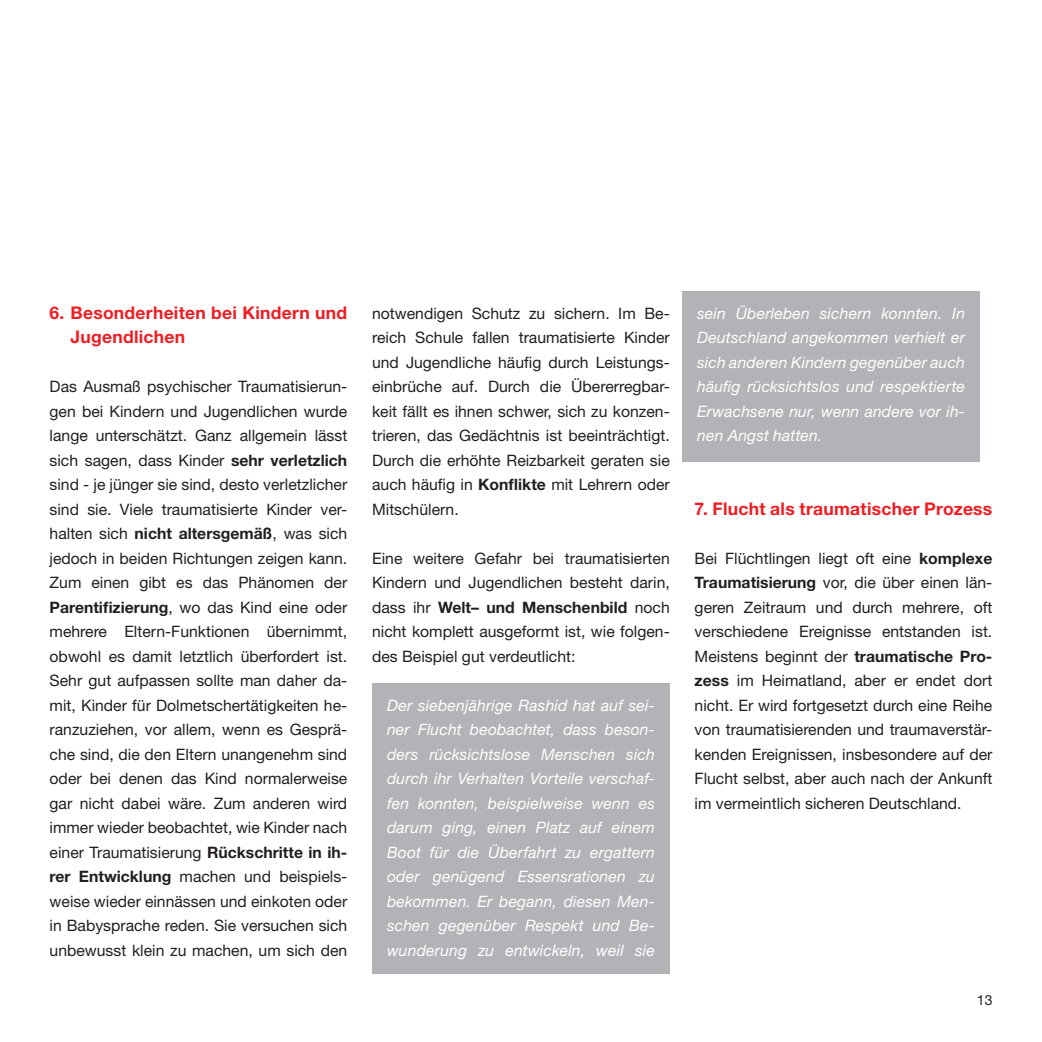
<style>
.page{position:relative;width:1042px;height:1042px;background:#fff}
.page>*{position:absolute;margin:0;border:0;box-sizing:border-box;transform-origin:0 0}
.t1{font:700 17.5px/24.5px "Helvetica Neue LT Std";letter-spacing:.015em;color:#ee1d23}
.t2{font:15.75px/24.5px "Helvetica Neue LT Std";color:#231f20;text-align:justify}
.t3{font:italic 15.75px/24.5px "Helvetica Neue LT Std";letter-spacing:.01em;color:#fff;text-align:justify}
.t4{font:14px "Helvetica Neue LT Std";color:#231f20}
.s1{font-weight:700}
</style>
<div class="page">
<div style="left:372px;top:684px;width:298px;height:290px;background:#b2b3b7"></div>
<div style="left:682px;top:291px;width:298px;height:170px;background:#b2b3b7"></div>
<p class="t1" style="left:71px;top:300px;width:278px;text-indent:-21px">6. Besonderheiten bei Kindern und<br>Jugendlichen</p>
<p class="t2" style="left:50px;top:374px;width:299px">Das Ausmaß psychischer Traumatisierun&shy;gen bei Kindern und Jugendlichen wurde lange unterschätzt. Ganz allgemein lässt sich sagen, dass Kinder <span class="s1">sehr verletzlich </span>sind - je jünger sie sind, desto verletzlicher sind sie. Viele traumatisierte Kinder ver&shy;halten sich <span class="s1">nicht altersgemäß</span>, was sich jedoch in beiden Richtungen zeigen kann.<br>Zum einen gibt es das Phänomen der <span class="s1">Parentifizierung</span>, wo das Kind eine oder mehrere Eltern-Funktionen übernimmt, obwohl es damit letztlich überfordert ist.<br>Sehr gut aufpassen sollte man daher da&shy;mit, Kinder für Dolmetschertätigkeiten he&shy;ranzuziehen, vor allem, wenn es Gesprä&shy;che sind, die den Eltern unangenehm sind oder bei denen das Kind normalerweise gar nicht dabei wäre. Zum anderen wird immer wieder beobachtet, wie Kinder nach einer Traumatisierung <span class="s1">Rückschritte in ih&shy;rer Entwicklung</span> machen und beispiels&shy;weise wieder einnässen und einkoten oder in Babysprache reden. Sie versuchen sich unbewusst klein zu machen, um sich den</p>
<p class="t2" style="left:372px;top:301px;width:299px">notwendigen Schutz zu sichern. Im Be&shy;reich Schule fallen traumatisierte Kinder und Jugendliche häufig durch Leistungs&shy;einbrüche auf. Durch die Übererregbar&shy;keit fällt es ihnen schwer, sich zu konzen&shy;trieren, das Gedächtnis ist beeinträchtigt.<br>Durch die erhöhte Reizbarkeit geraten sie auch häufig in <span class="s1">Konflikte</span> mit Lehrern oder Mitschülern.</p>
<p class="t2" style="left:372px;top:546px;width:299px">Eine weitere Gefahr bei traumatisierten Kindern und Jugendlichen besteht darin, dass ihr <span class="s1">Welt– und Menschenbild</span> noch nicht komplett ausgeformt ist, wie folgen&shy;des Beispiel gut verdeutlicht:</p>
<p class="t3" style="left:387px;top:692px;width:269px">Der siebenjährige Rashid hat auf sei&shy;ner Flucht beobachtet, dass beson&shy;ders rücksichtslose Menschen sich durch ihr Verhalten Vorteile verschaf&shy;fen konnten, beispielweise wenn es darum ging, einen Platz auf einem Boot für die Überfahrt zu ergattern oder genügend Essensrationen zu bekommen. Er begann, diesen Men&shy;schen gegenüber Respekt und Be&shy;wunderung zu entwickeln, weil sie</p>
<p class="t3" style="left:697px;top:300px;width:269px">sein Überleben sichern konnten. In Deutschland angekommen verhielt er sich anderen Kindern gegenüber auch häufig rücksichtslos und respektierte Erwachsene nur, wenn andere vor ih&shy;nen Angst hatten.</p>
<p class="t1" style="left:694px;top:496px;width:299px">7. Flucht als traumatischer Prozess</p>
<p class="t2" style="left:694px;top:545px;width:299px">Bei Flüchtlingen liegt oft eine <span class="s1">komplexe Traumatisierung</span> vor, die über einen län&shy;geren Zeitraum und durch mehrere, oft verschiedene Ereignisse entstanden ist.<br>Meistens beginnt der <span class="s1">traumatische Pro&shy;zess</span> im Heimatland, aber er endet dort nicht. Er wird fortgesetzt durch eine Reihe von traumatisierenden und traumaverstär&shy;kenden Ereignissen, insbesondere auf der Flucht selbst, aber auch nach der Ankunft im vermeintlich sicheren Deutschland.</p>
<p class="t4" style="left:977px;top:991px;width:17px">13</p>
</div>
